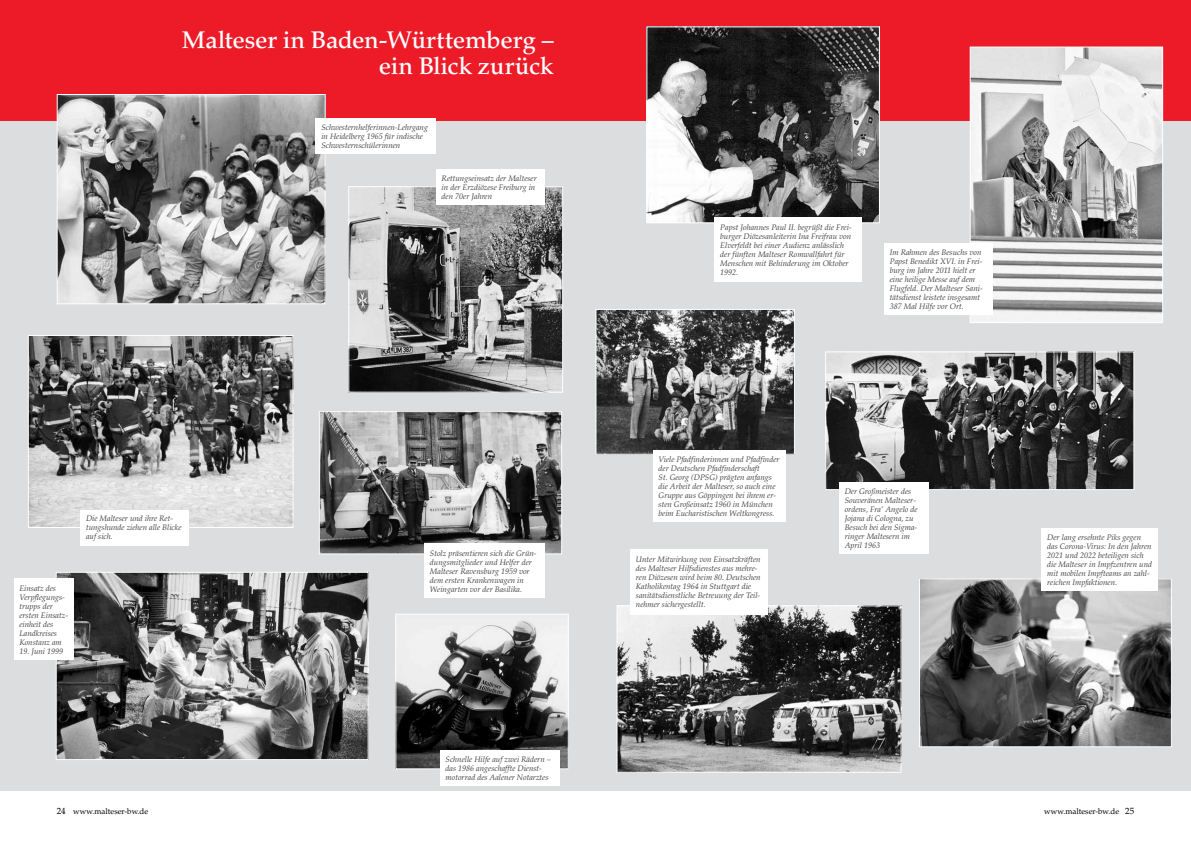
<style>
.page{position:relative;width:1191px;height:842px;background:#fff}
.page>*{position:absolute;margin:0;border:0;box-sizing:border-box;transform-origin:0 0}
.t1{font:500 24px/26px "Palatino LT Std";letter-spacing:-.01em;color:#fff;text-align:right}
.t2{font:italic 8px/9px "Palatino LT Std";color:#404042}
.t3{font:8px "Palatino LT Std";color:#000}
.s1{font-size:9px}
</style>
<div class="page">
<div style="left:0;top:0;width:1191px;height:791px;background:#dcddde"></div>
<div style="left:0;top:0;width:1191px;height:120px;background:#ed1b28"></div>
<img style="left:59px;top:96px;width:265px;height:206px">
<div style="left:57px;top:94px;width:269px;height:210px;border:1px solid #fff"></div>
<img style="left:30px;top:337px;width:261px;height:189px">
<div style="left:28px;top:335px;width:265px;height:193px;border:1px solid #fff"></div>
<img style="left:350px;top:188px;width:211px;height:203px">
<div style="left:348px;top:186px;width:215px;height:207px;border:1px solid #fff"></div>
<img style="left:58px;top:574px;width:309px;height:184px">
<div style="left:56px;top:572px;width:313px;height:188px;border:1px solid #fff"></div>
<div style="left:316px;top:118px;width:120px;height:36px;background:#fff"></div>
<div style="left:436px;top:169px;width:108px;height:35px;background:#fff"></div>
<div style="left:14px;top:578px;width:60px;height:82px;background:#fff"></div>
<div style="left:80px;top:510px;width:109px;height:35px;background:#fff"></div>
<img style="left:321px;top:413px;width:239px;height:139px">
<div style="left:319px;top:411px;width:243px;height:143px;border:1px solid #fff"></div>
<div style="left:424px;top:543px;width:120px;height:55px;background:#fff"></div>
<img style="left:397px;top:616px;width:170px;height:151px">
<div style="left:395px;top:614px;width:174px;height:155px;border:1px solid #fff"></div>
<img style="left:618px;top:607px;width:281px;height:164px">
<div style="left:616px;top:605px;width:285px;height:168px;border:1px solid #fff"></div>
<img style="left:597px;top:311px;width:196px;height:142px">
<div style="left:595px;top:309px;width:200px;height:146px;border:1px solid #fff"></div>
<img style="left:648px;top:28px;width:230px;height:193px">
<div style="left:646px;top:26px;width:234px;height:197px;border:1px solid #fff"></div>
<img style="left:827px;top:353px;width:305px;height:135px">
<div style="left:825px;top:351px;width:309px;height:139px;border:1px solid #fff"></div>
<div style="left:714px;top:218px;width:148px;height:64px;background:#fff"></div>
<div style="left:839px;top:483px;width:90px;height:71px;background:#fff"></div>
<div style="left:653px;top:450px;width:133px;height:71px;background:#fff"></div>
<div style="left:630px;top:549px;width:138px;height:66px;background:#fff"></div>
<div style="left:440px;top:750px;width:119px;height:36px;background:#fff"></div>
<img style="left:921px;top:580px;width:248px;height:165px">
<div style="left:919px;top:578px;width:252px;height:169px;border:1px solid #fff"></div>
<img style="left:971px;top:49px;width:190px;height:272px">
<div style="left:969px;top:47px;width:194px;height:276px;border:1px solid #fff"></div>
<div style="left:884px;top:243px;width:108px;height:72px;background:#fff"></div>
<div style="left:1041px;top:528px;width:116px;height:62px;background:#fff"></div>
<h1 class="t1" style="left:182px;top:27px;width:373px">Malteser in Baden-Württemberg – ein Blick zurück</h1>
<p class="t2" style="left:19px;top:583px;width:50px">Einsatz des<br>Verpflegungs&shy;trupps der ersten Einsatz&shy;einheit des<br>Landkreises<br>Konstanz am</p>
<p class="t2" style="left:19px;top:646px;width:45px">19. Juni 1999</p>
<p class="t2" style="left:86px;top:514px;width:97px">Die Malteser und ihre Ret&shy;tungshunde ziehen alle Blicke auf sich.</p>
<p class="t3" style="left:57px;top:806px;width:93px"><span class="s1">24</span> www.malteser-bw.de</p>
<p class="t2" style="left:321px;top:123px;width:108px">Schwesternhelferinnen-Lehrgang in Heidelberg 1965 für indische<br>Schwesternschülerinnen</p>
<p class="t2" style="left:441px;top:173px;width:97px">Rettungseinsatz der Malteser in der Erzdiözese Freiburg in den 70er Jahren</p>
<p class="t2" style="left:430px;top:548px;width:108px">Stolz präsentieren sich die Grün&shy;dungsmitglieder und Helfer der<br>Malteser Ravensburg 1959 vor dem ersten Krankenwagen in<br>Weingarten vor der Basilika.</p>
<p class="t2" style="left:445px;top:755px;width:107px">Schnelle Hilfe auf zwei Rädern – das 1986 angeschaffte Dienst&shy;motorrad des Aalener Notarztes</p>
<p class="t2" style="left:720px;top:223px;width:133px">Papst Johannes Paul II. begrüßt die Frei&shy;burger Diözesanleiterin Ina Freifrau von Elverfeldt bei einer Audienz anlässlich der fünften Malteser Romwallfahrt für Menschen mit Behinderung im Oktober 1992.</p>
<p class="t2" style="left:889px;top:248px;width:94px">Im Rahmen des Besuchs von<br>Papst Benedikt XVI. in Frei&shy;burg im Jahre 2011 hielt er eine heilige Messe auf dem<br>Flugfeld. Der Malteser Sani&shy;tätsdienst leistete insgesamt<br>387 Mal Hilfe vor Ort.</p>
<p class="t2" style="left:658px;top:455px;width:122px">Viele Pfadfinderinnen und Pfadfinder der Deutschen Pfadfinderschaft<br>St. Georg (DPSG) prägten anfangs die Arbeit der Malteser, so auch eine Gruppe aus Göppingen bei ihrem er&shy;sten Großeinsatz 1960 in München beim Eucharistischen Weltkongress.</p>
<p class="t2" style="left:636px;top:555px;width:126px">Unter Mitwirkung von Einsatzkräften des Malteser Hilfsdienstes aus mehre&shy;ren Diözesen wird beim 80. Deutschen Katholikentag 1964 in Stuttgart die sanitätsdienstliche Betreuung der Teil&shy;nehmer sichergestellt.</p>
<p class="t2" style="left:844px;top:487px;width:74px">Der Großmeister des<br>Souveränen Malteser&shy;ordens, Fra‘ Angelo de<br>Jojana di Cologna, zu<br>Besuch bei den Sigma&shy;ringer Maltesern im<br>April 1963</p>
<p class="t2" style="left:1047px;top:532px;width:106px">Der lang ersehnte Piks gegen das Corona-Virus: In den Jahren<br>2021 und 2022 beteiligen sich die Malteser in Impfzentren und mit mobilen Impfteams an zahl&shy;reichen Impfaktionen.</p>
<p class="t3" style="left:1044px;top:806px;width:92px">www.malteser-bw.de <span class="s1">25</span></p>
</div>
